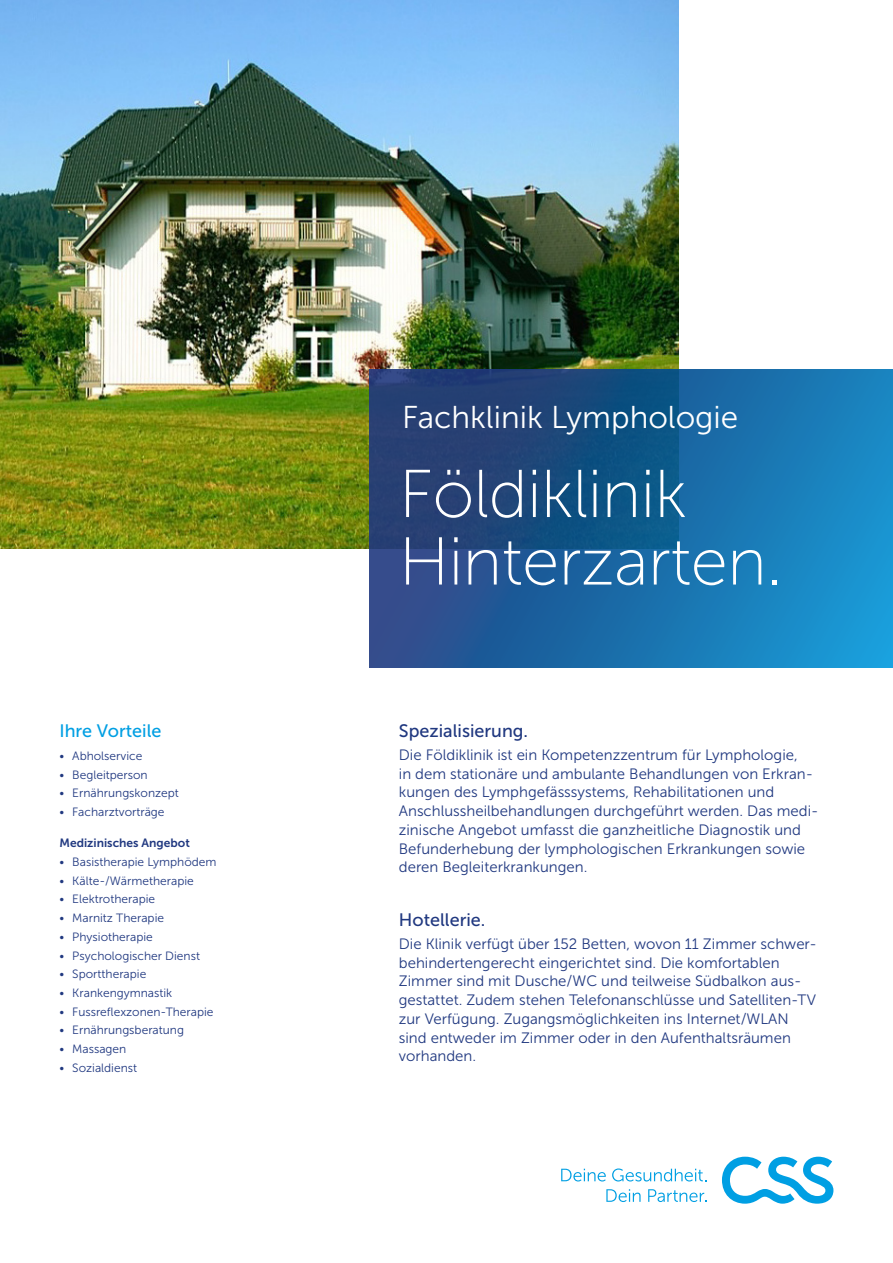
<style>
.page{position:relative;width:893px;height:1263px;background:#fff}
.page>*{position:absolute;margin:0;border:0;box-sizing:border-box;transform-origin:0 0}
.Kachel___Headline_45{font:67.5px/67.5px "Museo Sans 100";letter-spacing:-.01em;color:#fff}
.Kachel___Produktbeze{font:31.5px "Museo Sans 300";color:#fff}
.Zwischentitel_12pt{font:18px "Museo Sans 500";color:#203880}
.Zwischentitel_12pt-2{font:18px "Museo Sans 500";color:#009fe3}
.Fliesstext_10pt{font:15px/18.8px "Museo Sans 300";color:#203880}
.t1{font:12px "Museo Sans 300";color:#203880}
.Fliesstext_klein_8pt{font:12px "Museo Sans 700";color:#203880}
</style>
<div class="page">
<svg style="left:561px;top:1169px;width:45px;height:12px"></svg>
<svg style="left:612px;top:1168px;width:94px;height:13px"></svg>
<svg style="left:606px;top:1189px;width:35px;height:13px"></svg>
<svg style="left:648px;top:1189px;width:58px;height:13px"></svg>
<svg style="left:722px;top:1157px;width:111px;height:47px"></svg>
<img style="left:0;top:0;width:679px;height:549px">
<svg style="left:369px;top:370px;width:524px;height:298px;background:#1c639c"></svg>
<p class="Zwischentitel_12pt-2" style="left:60px;top:721px;width:103px">Ihre Vorteile</p>
<p class="t1" style="left:60px;top:749px;width:84px">• Abholservice</p>
<p class="t1" style="left:60px;top:768px;width:90px">• Begleitperson</p>
<p class="t1" style="left:60px;top:787px;width:121px">• Ernährungskonzept</p>
<p class="t1" style="left:60px;top:805px;width:107px">• Facharztvorträge</p>
<p class="Fliesstext_klein_8pt" style="left:60px;top:836px;width:132px">Medizinisches Angebot</p>
<p class="t1" style="left:60px;top:855px;width:159px">• Basistherapie Lymphödem</p>
<p class="t1" style="left:60px;top:874px;width:136px">• Kälte-/Wärmetherapie</p>
<p class="t1" style="left:60px;top:893px;width:97px">• Elektrotherapie</p>
<p class="t1" style="left:60px;top:911px;width:106px">• Marnitz Therapie</p>
<p class="t1" style="left:60px;top:930px;width:95px">• Physiotherapie</p>
<p class="t1" style="left:60px;top:949px;width:142px">• Psychologischer Dienst</p>
<p class="t1" style="left:60px;top:968px;width:88px">• Sporttherapie</p>
<p class="t1" style="left:60px;top:986px;width:114px">• Krankengymnastik</p>
<p class="t1" style="left:60px;top:1005px;width:156px">• Fussreflexzonen-Therapie</p>
<p class="t1" style="left:60px;top:1024px;width:126px">• Ernährungsberatung</p>
<p class="t1" style="left:60px;top:1042px;width:68px">• Massagen</p>
<p class="t1" style="left:60px;top:1061px;width:79px">• Sozialdienst</p>
<p class="Kachel___Produktbeze" style="left:402px;top:400px;width:338px">Fachklinik Lymphologie</p>
<p class="Kachel___Headline_45" style="left:399px;top:461px;width:385px">Földiklinik<br>Hinterzarten.</p>
<p class="Zwischentitel_12pt" style="left:399px;top:721px;width:131px">Spezialisierung.</p>
<p class="Fliesstext_10pt" style="left:399px;top:745px;width:421px">Die Földiklinik ist ein Kompetenzzentrum für Lymphologie,<br>in dem stationäre und ambulante Behandlungen von Erkran&shy;kungen des Lymphgefässsystems, Rehabilitationen und Anschlussheilbehandlungen durchgeführt werden. Das medi&shy;zinische Angebot umfasst die ganzheitliche Diagnostik und Befunderhebung der lymphologischen Erkrankungen sowie deren Begleiterkrankungen.</p>
<p class="Zwischentitel_12pt" style="left:399px;top:910px;width:88px">Hotellerie.</p>
<p class="Fliesstext_10pt" style="left:399px;top:934px;width:420px">Die Klinik verfügt über 152 Betten, wovon 11 Zimmer schwer&shy;behindertengerecht eingerichtet sind. Die komfortablen Zimmer sind mit Dusche/WC und teilweise Südbalkon aus--- gestattet. Zudem stehen Telefonanschlüsse und Satelliten-TV zur Verfügung. Zugangsmöglichkeiten ins Internet/WLAN sind entweder im Zimmer oder in den Aufenthaltsräumen vorhanden.</p>
</div>
